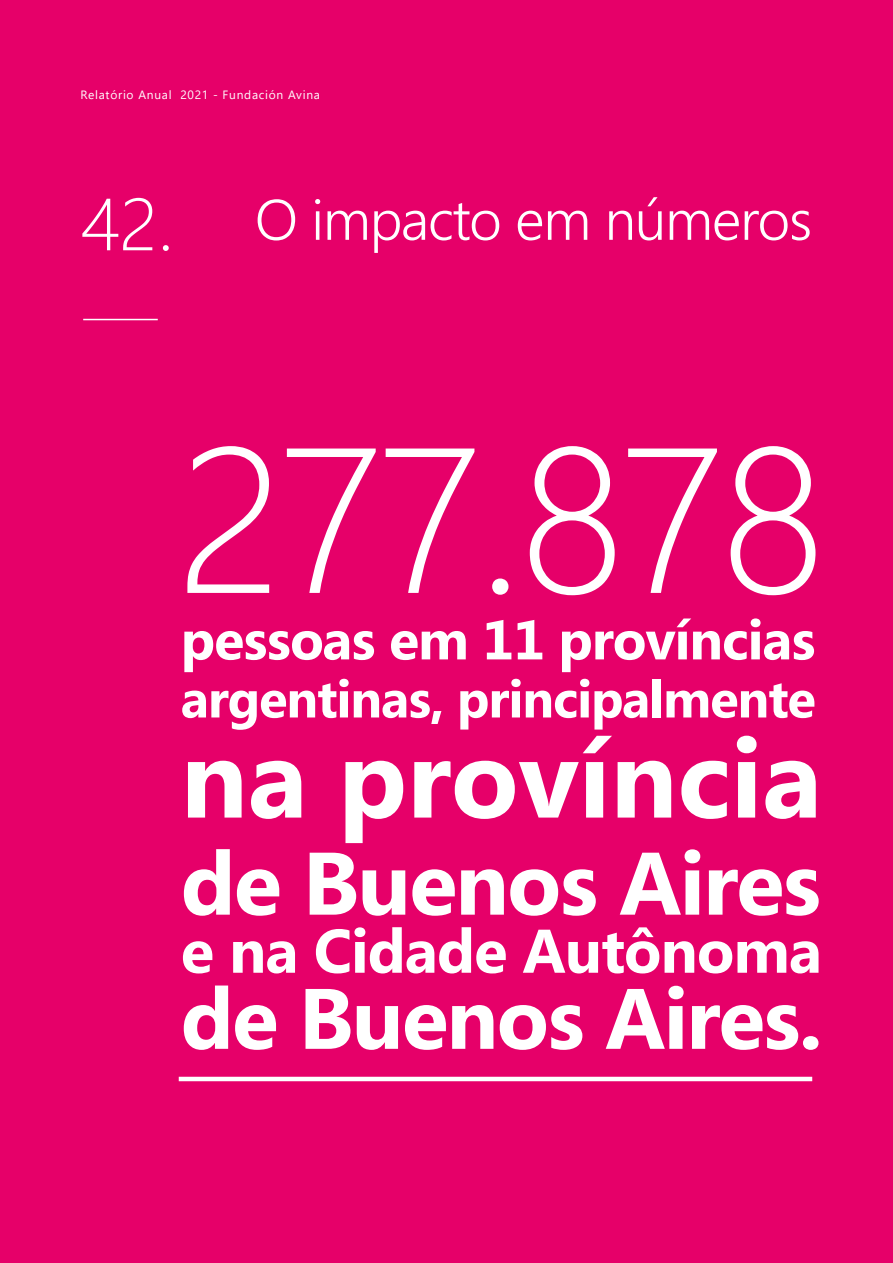
<style>
.page{position:relative;width:893px;height:1263px;background:#e60069}
.page>*{position:absolute;margin:0;border:0;box-sizing:border-box;transform-origin:0 0}
.t1{font:300 206.25px "Segoe UI";letter-spacing:-.02em;color:#fff}
.t2{font:700 111px "Segoe UI";color:#fff}
.t3{font:700 88.5px "Segoe UI";letter-spacing:-.02em;color:#fff}
.t4{font:700 85.5px "Segoe UI";letter-spacing:-.02em;color:#fff}
.t5{font:300 73.65px "Segoe UI";color:#fff}
.t6{font:700 61.5px "Segoe UI";letter-spacing:-.015em;color:#fff}
.t7{font:300 57px "Segoe UI";letter-spacing:-.02em;color:#fff}
.t8{font:700 55.5px "Segoe UI";letter-spacing:-.02em;color:#fff}
.t9{font:700 52.5px "Segoe UI";letter-spacing:-.02em;color:#fff}
.t10{font:12px "Segoe UI";letter-spacing:.06em;color:#fff}
</style>
<div class="page">
<hr style="left:83px;top:319px;width:75px;height:1px;background:#fff">
<hr style="left:179px;top:1077px;width:633px;height:4px;background:#fff">
<p class="t10" style="left:81px;top:84px;width:241px">Relatório Anual 2021 - Fundación Avina</p>
<h3 class="t5" style="left:81px;top:155px;width:95px">42.</h3>
<h3 class="t7" style="left:255px;top:166px;width:559px">O impacto em números</h3>
<h1 class="t1" style="left:178px;top:325px;width:650px">277.878</h1>
<h3 class="t8" style="left:181px;top:600px;width:636px">pessoas em 11 províncias</h3>
<h3 class="t9" style="left:181px;top:661px;width:637px">argentinas, principalmente</h3>
<h2 class="t2" style="left:181px;top:699px;width:643px">na província</h2>
<h3 class="t3" style="left:181px;top:820px;width:642px">de Buenos Aires</h3>
<h3 class="t6" style="left:181px;top:907px;width:643px">e na Cidade Autônoma</h3>
<h3 class="t4" style="left:181px;top:957px;width:643px">de Buenos Aires.</h3>
</div>
